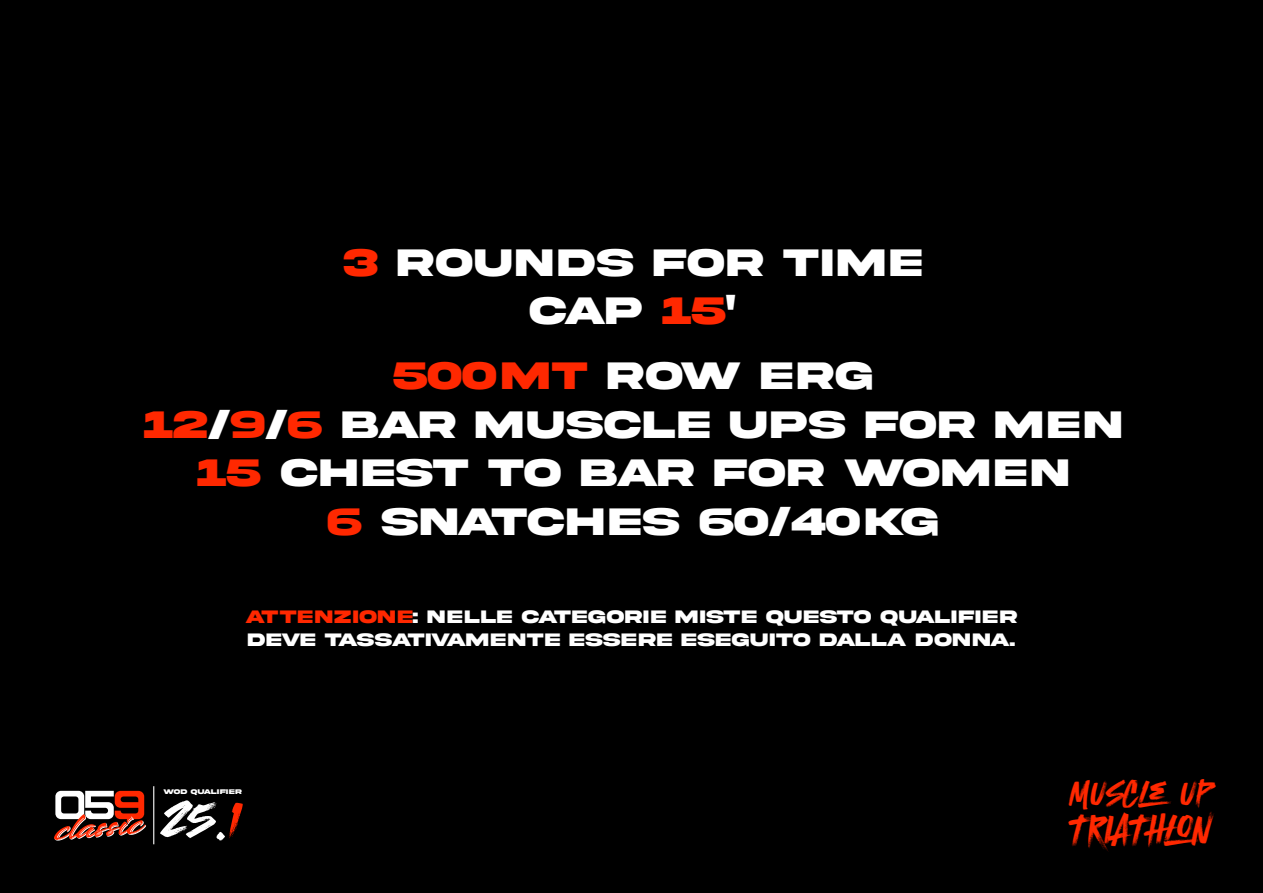
<style>
.page{position:relative;width:1263px;height:893px;background:#000}
.page>*{position:absolute;margin:0;border:0;box-sizing:border-box;transform-origin:0 0}
.t1{font:51.3px "Atomic Marker";color:#fff}
.t2{font:700 40.5px/48.6px "Akira Expanded Super";letter-spacing:.045em;color:#fff;text-align:center}
.t3{font:37.05px "Atomic Marker";color:#ff2800}
.t4{font:31.95px "Atomic Marker";color:#ff2800}
.t5{font:700 19.05px/23px "Akira Expanded Super";letter-spacing:.055em;color:#fff}
.t6{font:700 7.2px "Akira Expanded Super";letter-spacing:.055em;color:#fff}
.s1{color:#ff2800}
</style>
<div class="page">
<svg style="left:54px;top:791px;width:92px;height:50px"></svg>
<hr style="left:153px;top:786px;width:1px;height:58px;background:#fff">
<p class="t2" style="left:343px;top:239px;width:580px"><span class="s1">3</span> ROUNDS FOR TIME<br>CAP <span class="s1">15</span>'</p>
<p class="t2" style="left:144px;top:353px;width:979px"><span class="s1">500MT</span> ROW ERG<br><span class="s1">12</span>/<span class="s1">9</span>/<span class="s1">6</span> BAR MUSCLE UPS FOR MEN<br><span class="s1">15</span> CHEST TO BAR FOR WOMEN<br><span class="s1">6</span> SNATCHES 60/40KG</p>
<p class="t5" style="left:246px;top:605px;width:773px"><span class="s1">ATTENZIONE</span>: NELLE CATEGORIE MISTE QUESTO QUALIFIER<br>DEVE TASSATIVAMENTE ESSERE ESEGUITO DALLA DONNA.</p>
<p class="t6" style="left:163px;top:788px;width:80px">WOD QUALIFIER</p>
<p class="t4" style="left:1070px;top:775px;width:143px">MUSCLE UP</p>
<p class="t3" style="left:1070px;top:809px;width:143px">TRIATHLON</p>
<p class="t1" style="left:163px;top:791px;width:80px">25.<span class="s1">1</span></p>
</div>
